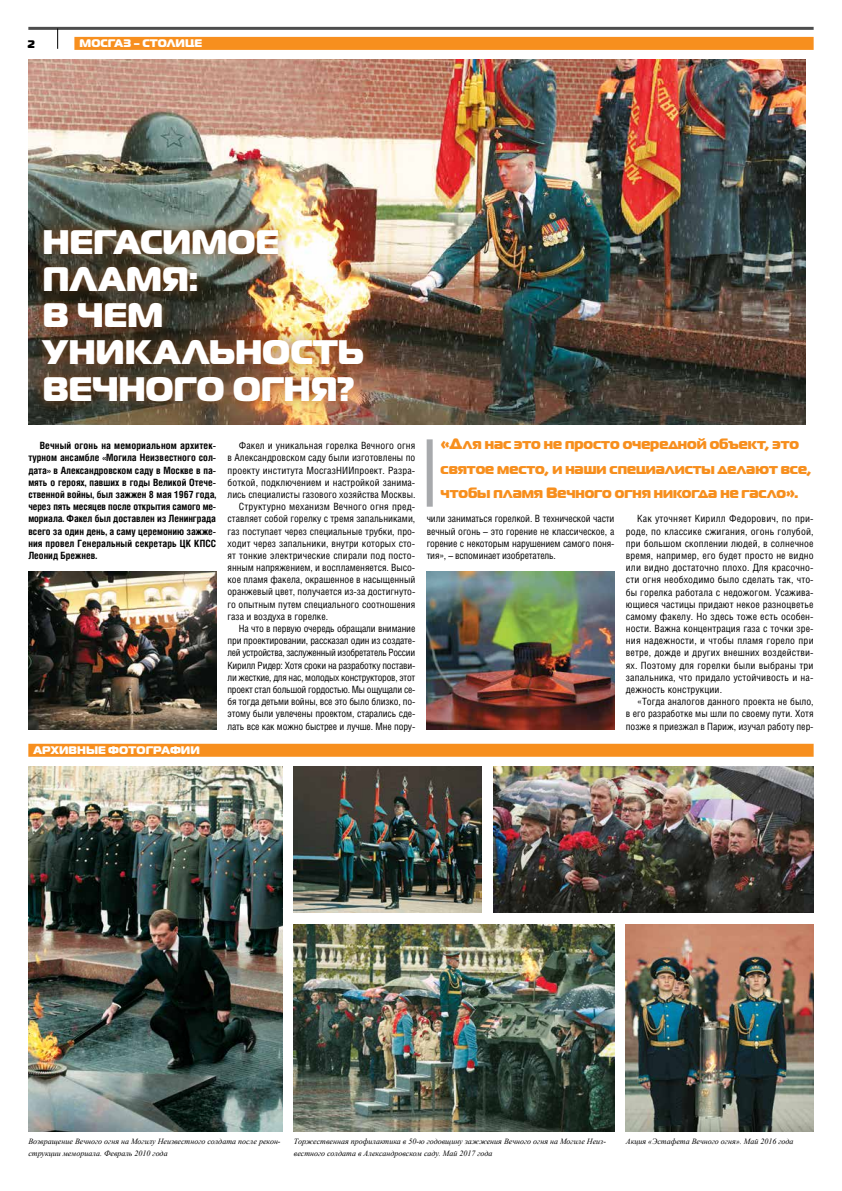
<style>
.page{position:relative;width:842px;height:1191px;background:#fff}
.page>*{position:absolute;margin:0;border:0;box-sizing:border-box;transform-origin:0 0}
.t1{font:34px/36.6px "Magistral Black C";letter-spacing:-.01em;color:#fff}
.t2{font:900 15px/24.4px "Magistral";color:#f78f1e}
.t3{font:900 11px "Magistral";letter-spacing:.005em;color:#fff}
.t4{font:900 11px "Magistral";color:#000}
.t5{font:10px/12.2px "Helios Cond";color:#000;text-align:justify}
.t6{font:700 10px/12.2px "Helios Cond";letter-spacing:.01em;color:#000;text-align:justify}
.t7{font:10px "Helios Cond";letter-spacing:-.025em;color:#000}
.t8{font:10px "Helios Cond";letter-spacing:-.03em;color:#000}
.t9{font:10px "Helios Cond";letter-spacing:-.02em;color:#000}
.t10{font:italic 8px/12.2px "Times New Roman";color:#000}
</style>
<div class="page">
<svg style="left:57px;top:30px;width:1px;height:19px"></svg>
<hr style="left:28px;top:27px;width:786px;height:3px;background:#000">
<div style="left:74px;top:37px;width:740px;height:13px;background:#f78f1e"></div>
<div style="left:28px;top:743px;width:786px;height:13px;background:#f78f1e"></div>
<img style="left:28px;top:59px;width:777px;height:366px">
<div style="left:30px;top:217px;width:346px;height:197px;background:#994a14;opacity:.75"></div>
<div style="left:427px;top:439px;width:6px;height:67px;background:#a7a9ac"></div>
<img style="left:28px;top:571px;width:188px;height:158px">
<img style="left:427px;top:571px;width:187px;height:158px">
<img style="left:28px;top:766px;width:255px;height:365px">
<img style="left:294px;top:766px;width:188px;height:146px">
<img style="left:294px;top:924px;width:320px;height:207px">
<img style="left:626px;top:924px;width:188px;height:207px">
<img style="left:493px;top:766px;width:321px;height:146px">
<p class="t4" style="left:27px;top:36px;width:9px">2</p>
<p class="t3" style="left:80px;top:35px;width:124px">МОСГАЗ – СТОЛИЦЕ</p>
<h1 class="t1" style="left:43px;top:222px;width:323px">НЕГАСИМОЕ<br>ПЛАМЯ:<br>В ЧЕМ<br>УНИКАЛЬНОСТЬ<br>ВЕЧНОГО ОГНЯ?</h1>
<p class="t6" style="left:28px;top:439px;width:189px;text-indent:11px">Вечный огонь на мемориальном архитек&shy;турном ансамбле «Могила Неизвестного сол&shy;дата» в Александровском саду в Москве в па&shy;мять о героях, павших в годы Великой Отече&shy;ственной войны, был зажжен 8 мая 1967 года, через пять месяцев после открытия самого ме&shy;мориала. Факел был доставлен из Ленинграда всего за один день, а саму церемонию зажже&shy;ния провел Генеральный секретарь ЦК КПСС Леонид Брежнев.</p>
<p class="t5" style="left:239px;top:439px;width:178px">Факел и уникальная горелка Вечного огня</p>
<p class="t5" style="left:227px;top:451px;width:189px">в Александровском саду были изготовлены по</p>
<p class="t5" style="left:227px;top:464px;width:189px">проекту института МосгазНИИпроект. Разра-</p>
<p class="t5" style="left:227px;top:476px;width:189px">боткой, подключением и настройкой занима-</p>
<p class="t5" style="left:227px;top:488px;width:189px">лись специалисты газового хозяйства Москвы.</p>
<p class="t5" style="left:239px;top:500px;width:178px">Структурно механизм Вечного огня пред-</p>
<p class="t5" style="left:227px;top:512px;width:189px">ставляет собой горелку с тремя запальниками,</p>
<p class="t5" style="left:227px;top:525px;width:189px">газ поступает через специальные трубки, про-</p>
<p class="t5" style="left:227px;top:537px;width:189px">ходит через запальники, внутри которых сто-</p>
<p class="t5" style="left:227px;top:549px;width:189px">ят тонкие электрические спирали под посто-</p>
<p class="t5" style="left:227px;top:561px;width:189px">янным напряжением, и воспламеняется. Высо-</p>
<p class="t5" style="left:227px;top:573px;width:189px">кое пламя факела, окрашенное в насыщенный</p>
<p class="t5" style="left:227px;top:585px;width:189px">оранжевый цвет, получается из-за достигнуто-</p>
<p class="t5" style="left:227px;top:598px;width:189px">го опытным путем специального соотношения</p>
<p class="t5" style="left:227px;top:610px;width:102px">газа и воздуха в горелке.</p>
<p class="t5" style="left:239px;top:622px;width:178px">На что в первую очередь обращали внимание</p>
<p class="t5" style="left:227px;top:634px;width:189px">при проектировании, рассказал один из создате-</p>
<p class="t8" style="left:227px;top:647px;width:189px">лей устройства, заслуженный изобретатель России</p>
<p class="t9" style="left:227px;top:659px;width:189px">Кирилл Ридер: Хотя сроки на разработку постави-</p>
<p class="t7" style="left:227px;top:671px;width:189px">ли жесткие, для нас, молодых конструкторов, этот</p>
<p class="t7" style="left:227px;top:683px;width:189px">проект стал большой гордостью. Мы ощущали се-</p>
<p class="t5" style="left:227px;top:695px;width:189px">бя тогда детьми войны, все это было близко, по-</p>
<p class="t5" style="left:227px;top:707px;width:189px">этому были увлечены проектом, старались сде-</p>
<p class="t5" style="left:227px;top:719px;width:189px">лать все как можно быстрее и лучше. Мне пору-</p>
<p class="t3" style="left:33px;top:742px;width:168px">АРХИВНЫЕ ФОТОГРАФИИ</p>
<h2 class="t2" style="left:441px;top:432px;width:373px">«Для нас это не просто очередной объект, это святое место, и наши специалисты делают все, чтобы пламя Вечного огня никогда не гасло».</h2>
<p class="t5" style="left:626px;top:512px;width:189px;text-indent:11px">Как уточняет Кирилл Федорович, по при&shy;роде, по классике сжигания, огонь голубой, при большом скоплении людей, в солнечное время, например, его будет просто не видно или видно достаточно плохо. Для красочно&shy;сти огня необходимо было сделать так, что&shy;бы горелка работала с недожогом. Усажива&shy;ющиеся частицы придают некое разноцветье самому факелу. Но здесь тоже есть особен&shy;ности. Важна концентрация газа с точки зре&shy;ния надежности, и чтобы пламя горело при ветре, дожде и других внешних воздействи&shy;ях. Поэтому для горелки были выбраны три запальника, что придало устойчивость и на&shy;дежность конструкции.</p>
<p class="t5" style="left:626px;top:695px;width:189px;text-indent:11px">«Тогда аналогов данного проекта не было, в его разработке мы шли по своему пути. Хотя позже я приезжал в Париж, изучал работу пер-</p>
<p class="t5" style="left:427px;top:512px;width:189px">чили заниматься горелкой. В технической части вечный огонь – это горение не классическое, а горение с некоторым нарушением самого поня&shy;тия», – вспоминает изобретатель.</p>
<p class="t10" style="left:28px;top:1135px;width:254px">Возвращение Вечного огня на Могилу Неизвестного солдата после рекон&shy;струкции мемориала. Февраль 2010 года</p>
<p class="t10" style="left:294px;top:1135px;width:314px">Торжественная профилактика в 50-ю годовщину зажжения Вечного огня на Могиле Неиз&shy;вестного солдата в Александровском саду. Май 2017 года</p>
<p class="t10" style="left:626px;top:1135px;width:169px">Акция «Эстафета Вечного огня». Май 2016 года</p>
</div>
